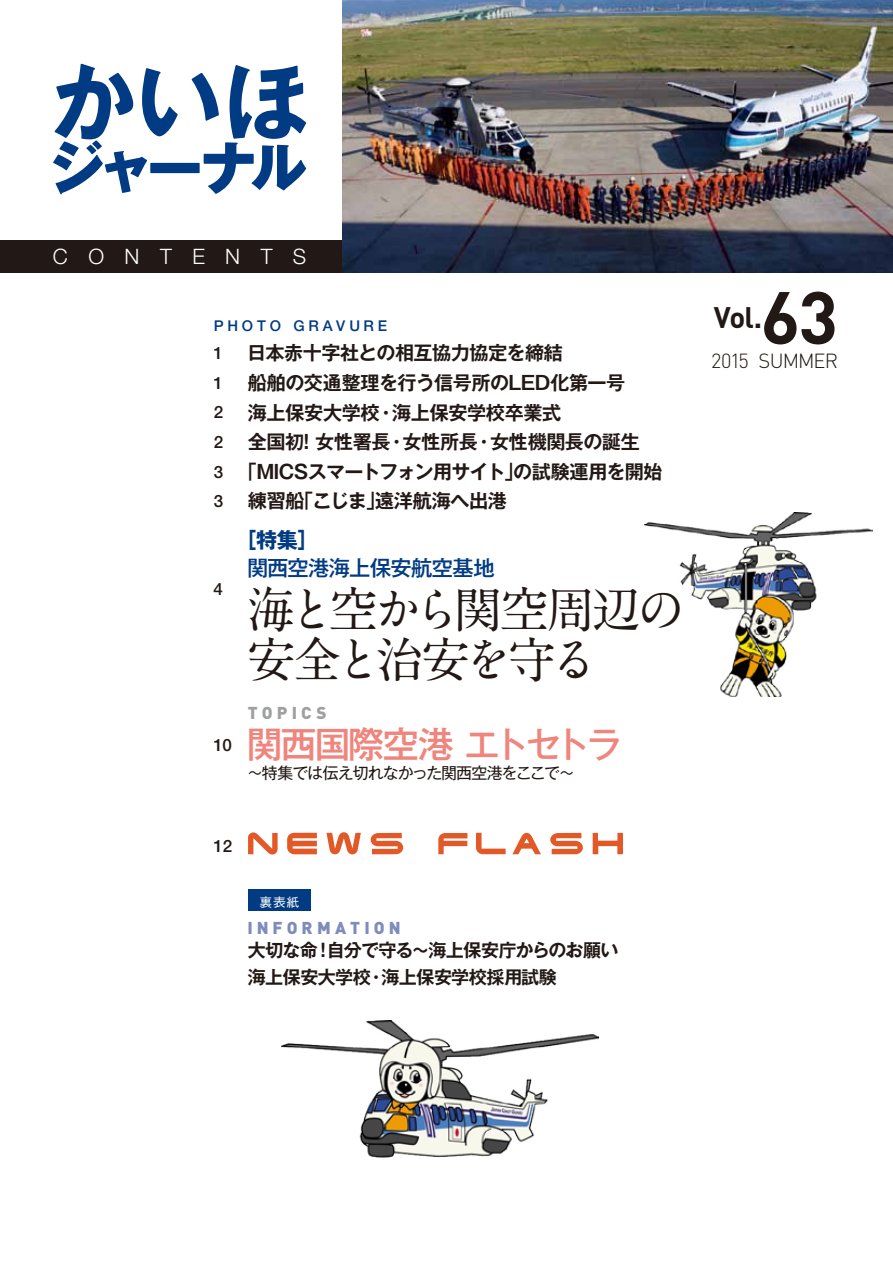
<style>
.page{position:relative;width:893px;height:1263px;background:#fff}
.page>*{position:absolute;margin:0;border:0;box-sizing:border-box;transform-origin:0 0}
.t1{font:700 73.05px "DIN";color:#221815}
.t2{font:700 48.9px/49.9px "A1 Mincho Std";letter-spacing:-.115em;color:#221815}
.t3{font:500 36.15px "Gothic MB101 Pro";letter-spacing:-.07em;color:#ef857d}
.t4{font:700 29.4px "DIN";color:#221815}
.t5{font:500 21.3px "Gothic MB101 Pro";letter-spacing:-.03em;color:#003b83}
.t6{font:300 21.3px "Helvetica Neue";letter-spacing:.965em;color:#fff}
.t7{font:700 21.3px "Gothic MB101 Pro";color:#003b83}
.t8{font:300 20.25px "DIN";letter-spacing:-.055em;color:#221815}
.t9{font:700 19.2px "Gothic MB101 Pro De";letter-spacing:-.025em;color:#221815}
.t10{font:700 18px "Gothic MB101 Pro De";letter-spacing:-.04em;color:#221815}
.t11{font:500 16.95px "Helvetica Neue";color:#221815}
.t12{font:900 16.95px "DIN";letter-spacing:.24em;color:#7e8cbb}
.t13{font:900 16.95px "DIN";letter-spacing:.24em;color:#9fa0a0}
.t14{font:15.9px "Gothic MB101 Pro";letter-spacing:-.065em;color:#221815}
.t15{font:500 14.85px "Helvetica Neue";letter-spacing:.255em;color:#003b83}
.t16{font:500 12.75px "Gothic BBB Pro";color:#fff}
</style>
<div class="page">
<div style="left:0;top:240px;width:893px;height:33px;background:#221815"></div>
<img style="left:281px;top:1020px;width:318px;height:137px">
<img style="left:645px;top:513px;width:227px;height:184px">
<svg style="left:53px;top:64px;width:253px;height:130px"></svg>
<svg style="left:248px;top:832px;width:375px;height:22px"></svg>
<div style="left:248px;top:889px;width:63px;height:22px;background:#003b83"></div>
<img style="left:342px;top:0;width:551px;height:273px">
<p class="t6" style="left:53px;top:243px;width:255px">CONTENTS</p>
<p class="t15" style="left:214px;top:317px;width:69px">PHOTO</p>
<p class="t9" style="left:247px;top:337px;width:317px">日本赤十字社との相互協力協定を締結</p>
<p class="t15" style="left:293px;top:317px;width:95px">GRAVURE</p>
<p class="t11" style="left:213px;top:343px;width:11px">1</p>
<p class="t11" style="left:213px;top:372px;width:11px">1</p>
<p class="t9" style="left:248px;top:367px;width:379px">船舶の交通整理を行う信号所のLED化第一号</p>
<p class="t11" style="left:214px;top:402px;width:11px">2</p>
<p class="t9" style="left:248px;top:397px;width:133px">海上保安大学校</p>
<p class="t9" style="left:392px;top:397px;width:170px">海上保安学校卒業式</p>
<p class="t9" style="left:376px;top:397px;width:21px">・</p>
<p class="t11" style="left:214px;top:432px;width:11px">2</p>
<p class="t9" style="left:403px;top:426px;width:77px">女性所長</p>
<p class="t9" style="left:248px;top:426px;width:144px">全国初! 女性署長</p>
<p class="t9" style="left:490px;top:426px;width:151px">女性機関長の誕生</p>
<p class="t9" style="left:387px;top:426px;width:21px">・</p>
<p class="t9" style="left:474px;top:426px;width:21px">・</p>
<p class="t11" style="left:214px;top:462px;width:11px">3</p>
<p class="t9" style="left:238px;top:456px;width:426px">「MICSスマートフォン用サイトの試験運用を開始</p>
<p class="t9" style="left:505px;top:456px;width:21px">」</p>
<p class="t11" style="left:214px;top:490px;width:11px">3</p>
<p class="t9" style="left:294px;top:484px;width:214px">「こじま遠洋航海へ出港</p>
<p class="t9" style="left:248px;top:484px;width:58px">練習船</p>
<p class="t9" style="left:366px;top:484px;width:21px">」</p>
<p class="t11" style="left:213px;top:579px;width:11px">4</p>
<p class="t11" style="left:213px;top:735px;width:20px">10</p>
<p class="t7" style="left:236px;top:522px;width:84px">［特集[</p>
<p class="t5" style="left:247px;top:550px;width:249px">関西空港海上保安航空基地</p>
<h2 class="t2" style="left:247px;top:577px;width:440px">海と空から関空周辺の安全と治安を守る</h2>
<p class="t13" style="left:248px;top:702px;width:80px">TOPICS</p>
<h3 class="t3" style="left:247px;top:714px;width:377px">関西国際空港エトセトラ</h3>
<p class="t14" style="left:247px;top:760px;width:329px">～特集では伝え切れなかった関西空港をここで~</p>
<p class="t11" style="left:213px;top:835px;width:20px">12</p>
<p class="t16" style="left:260px;top:891px;width:41px">裏表紙</p>
<p class="t12" style="left:247px;top:916px;width:155px">INFORMATION</p>
<p class="t10" style="left:327px;top:935px;width:293px">自分で守る～海上保安庁からのお願い</p>
<p class="t10" style="left:248px;top:935px;width:72px">大切な命</p>
<p class="t10" style="left:314px;top:935px;width:20px">！</p>
<p class="t10" style="left:248px;top:962px;width:124px">海上保安大学校</p>
<p class="t10" style="left:382px;top:962px;width:177px">海上保安学校採用試験</p>
<p class="t10" style="left:367px;top:962px;width:20px">・</p>
<h1 class="t1" style="left:761px;top:270px;width:79px">63</h1>
<h3 class="t4" style="left:714px;top:299px;width:50px">Vol.</h3>
<p class="t8" style="left:711px;top:348px;width:39px">2015</p>
<p class="t8" style="left:759px;top:348px;width:81px">SUMMER</p>
</div>
